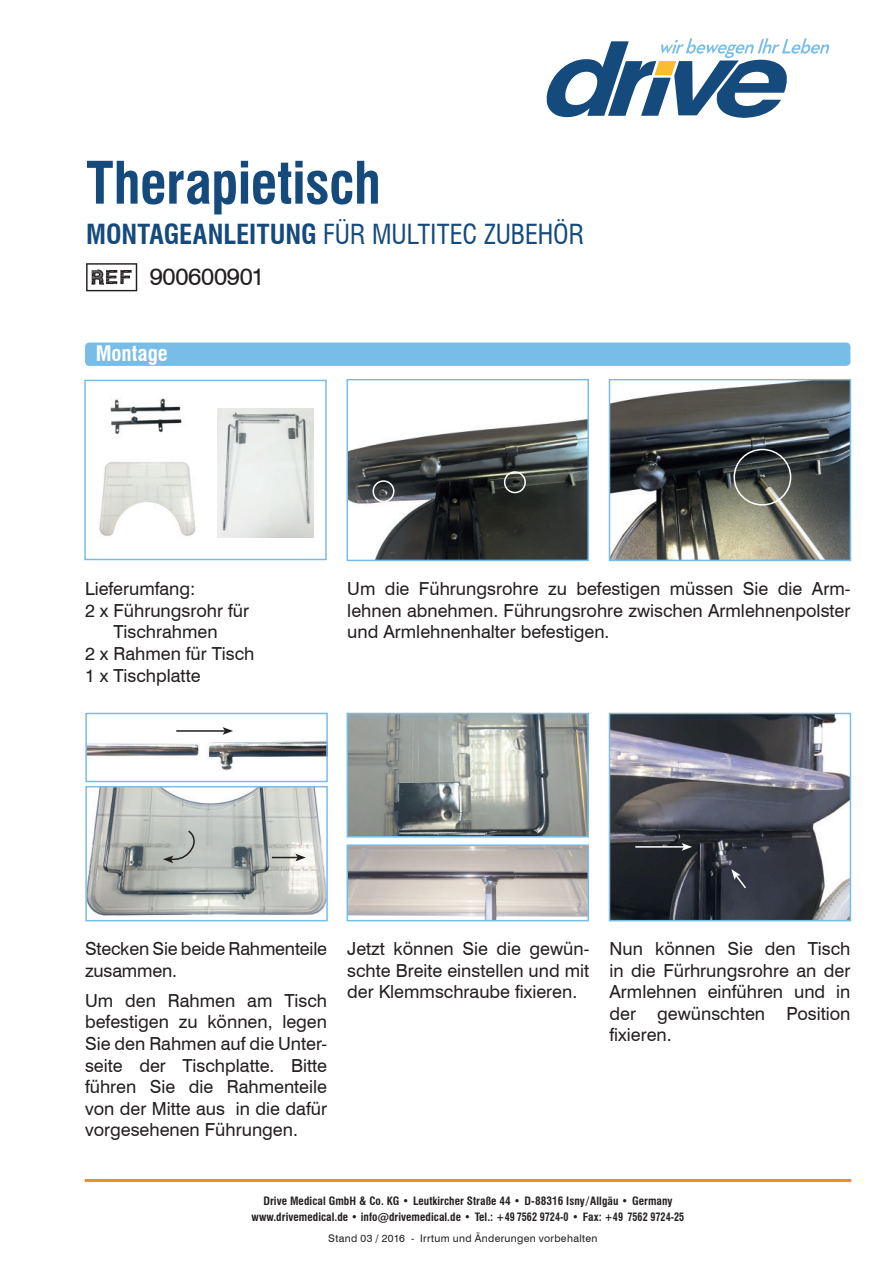
<style>
.page{position:relative;width:893px;height:1263px;background:#fff}
.page>*{position:absolute;margin:0;border:0;box-sizing:border-box;transform-origin:0 0}
.t1{font:700 condensed 57px "Swiss 721 BT";letter-spacing:-.01em;color:#144a7c}
.t2{font:condensed 27px "Swiss 721 BT";letter-spacing:-.005em;color:#144a7c}
.t3{font:24px "Swiss 721 BT";letter-spacing:-.01em;color:#231f20}
.t4{font:700 condensed 21px "Swiss 721 BT";color:#fff}
.t5{font:18px/21.6px "Swiss 721 BT";color:#231f20;text-align:justify}
.t6{font:700 condensed 11.25px/16.2px "Swiss 721 BT";letter-spacing:.005em;color:#231f20;text-align:center}
.t7{font:10.5px "Swiss 721 BT";letter-spacing:.03em;color:#231f20}
.s1{font-weight:700}
</style>
<div class="page">
<img style="left:99px;top:462px;width:97px;height:74px">
<img style="left:110px;top:398px;width:72px;height:36px">
<img style="left:349px;top:419px;width:237px;height:139px">
<div style="left:346px;top:379px;width:243px;height:182px;border:2px solid #78bde8"></div>
<img style="left:88px;top:727px;width:237px;height:44px">
<div style="left:85px;top:713px;width:243px;height:69px;border:2px solid #78bde8"></div>
<img style="left:349px;top:847px;width:237px;height:71px">
<div style="left:346px;top:844px;width:243px;height:77px;border:2px solid #78bde8"></div>
<img style="left:612px;top:716px;width:236px;height:202px">
<div style="left:609px;top:713px;width:242px;height:208px;border:2px solid #78bde8"></div>
<img style="left:88px;top:789px;width:237px;height:127px">
<div style="left:85px;top:786px;width:243px;height:135px;border:2px solid #78bde8"></div>
<img style="left:349px;top:716px;width:237px;height:118px">
<div style="left:346px;top:713px;width:243px;height:124px;border:2px solid #78bde8"></div>
<img style="left:612px;top:382px;width:236px;height:176px">
<div style="left:609px;top:379px;width:242px;height:182px;border:2px solid #78bde8"></div>
<img style="left:218px;top:408px;width:96px;height:129px">
<svg style="left:547px;top:38px;width:282px;height:80px"></svg>
<div style="left:85px;top:342px;width:765px;height:24px;background:#78bde8;border-radius:4px"></div>
<div style="left:84px;top:380px;width:243px;height:180px;border:2px solid #78bde8"></div>
<div style="left:372px;top:480px;width:22px;height:22px;border:2px solid #fff;border-radius:50%"></div>
<div style="left:504px;top:471px;width:22px;height:22px;border:2px solid #fff;border-radius:50%"></div>
<div style="left:733px;top:449px;width:58px;height:57px;border:2px solid #fff;border-radius:50%"></div>
<hr style="left:176px;top:730px;width:49px;height:2px;background:#231f20">
<svg style="left:223px;top:727px;width:10px;height:8px"></svg>
<svg style="left:272px;top:854px;width:34px;height:7px"></svg>
<hr style="left:635px;top:846px;width:49px;height:2px;background:#fff">
<svg style="left:682px;top:843px;width:10px;height:8px"></svg>
<svg style="left:731px;top:869px;width:17px;height:21px"></svg>
<svg style="left:163px;top:829px;width:37px;height:34px"></svg>
<hr style="left:85px;top:1179px;width:766px;height:3px;background:#f68b1f">
<svg style="left:86px;top:263px;width:51px;height:28px"></svg>
<h1 class="t1" style="left:86px;top:149px;width:296px">Therapietisch</h1>
<h2 class="t2" style="left:86px;top:218px;width:500px"><span class="s1">MONTAGEANLEITUNG</span> FÜR MULTITEC ZUBEHÖR</h2>
<h3 class="t3" style="left:150px;top:262px;width:116px">900600901</h3>
<p class="t4" style="left:96px;top:341px;width:74px">Montage</p>
<p class="t5" style="left:85px;top:578px;width:112px">Lieferumfang:</p>
<p class="t5" style="left:85px;top:599px;width:165px">2 x Führungsrohr für</p>
<p class="t5" style="left:113px;top:621px;width:106px">Tischrahmen</p>
<p class="t5" style="left:85px;top:643px;width:171px">2 x Rahmen für Tisch</p>
<p class="t5" style="left:85px;top:664px;width:117px">1 x Tischplatte</p>
<p class="t5" style="left:347px;top:578px;width:505px">Um die Führungsrohre zu befestigen müssen Sie die Arm&shy;lehnen abnehmen. Führungsrohre zwischen Armlehnenpolster und Armlehnenhalter befestigen.</p>
<p class="t5" style="left:85px;top:938px;width:244px">Stecken Sie beide Rahmenteile zusammen.</p>
<p class="t5" style="left:85px;top:989px;width:244px">Um den Rahmen am Tisch befestigen zu können, legen Sie den Rahmen auf die Unter&shy;seite der Tischplatte. Bitte führen Sie die Rahmenteile von der Mitte aus in die dafür vorgesehenen Führungen.</p>
<p class="t5" style="left:347px;top:938px;width:244px">Jetzt können Sie die gewün&shy;schte Breite einstellen und mit der Klemmschraube fixieren.</p>
<p class="t5" style="left:609px;top:938px;width:242px">Nun können Sie den Tisch in die Fürhrungsrohre an der Armlehnen einführen und in der gewünschten Position fixieren.</p>
<p class="t6" style="left:252px;top:1193px;width:434px">Drive Medical GmbH &amp; Co. KG • Leutkircher Straße 44 • D-88316 Isny/Allgäu • Germany www.drivemedical.de • info@drivemedical.de • Tel.: +49 7562 9724-0 • Fax: +49 7562 9724-25</p>
<p class="t7" style="left:328px;top:1232px;width:271px">Stand 03 / 2016 - Irrtum und Änderungen vorbehalten</p>
</div>
